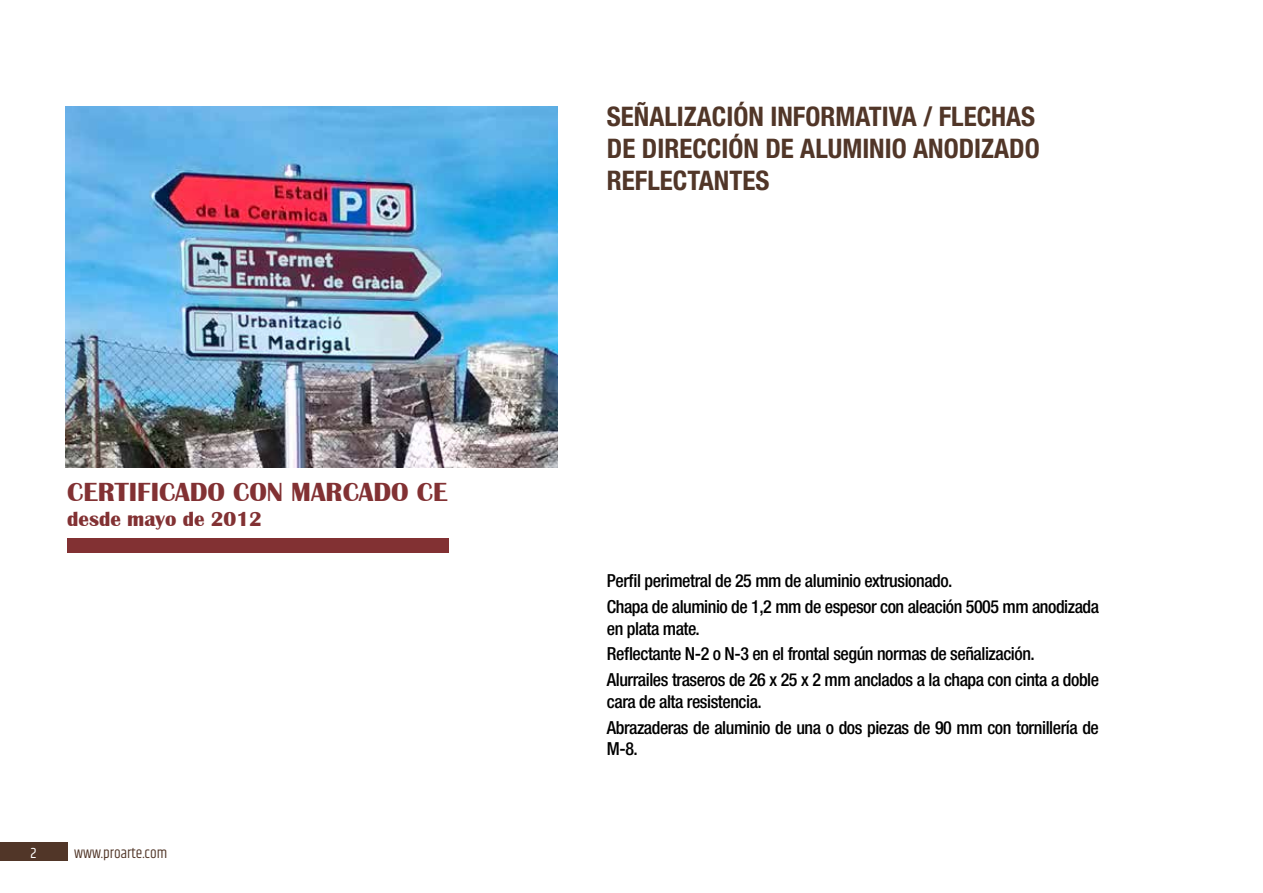
<style>
.page{position:relative;width:1263px;height:893px;background:#fff}
.page>*{position:absolute;margin:0;border:0;box-sizing:border-box;transform-origin:0 0}
.t1{font:700 condensed 27px/32.4px "Helvetica Neue LT Std";color:#513628}
.t2{font:700 27px "Britannic";color:#823133}
.t3{font:700 21px "Britannic";color:#823133}
.t4{font:500 condensed 18px/25.8px "Helvetica Neue LT Std";letter-spacing:-.025em;color:#000}
.t5{font:15px "Khand";color:#513628}
.t6{font:15px "Khand";color:#fff}
</style>
<div class="page">
<div style="left:0;top:842px;width:67px;height:18px;background:#513628"></div>
<img style="left:66px;top:106px;width:492px;height:362px">
<div style="left:67px;top:538px;width:381px;height:15px;background:#823133"></div>
<h1 class="t2" style="left:67px;top:476px;width:382px">CERTIFICADO CON MARCADO CE</h1>
<p class="t3" style="left:67px;top:507px;width:196px">desde mayo de 2012</p>
<p class="t6" style="left:31px;top:844px;width:8px">2</p>
<p class="t5" style="left:74px;top:844px;width:95px">www.proarte.com</p>
<h1 class="t1" style="left:607px;top:99px;width:434px">SEÑALIZACIÓN INFORMATIVA / FLECHAS<br>DE DIRECCIÓN DE ALUMINIO ANODIZADO<br>REFLECTANTES</h1>
<p class="t4" style="left:607px;top:568px;width:494px">Perfil perimetral de 25 mm de aluminio extrusionado.<br>Chapa de aluminio de 1,2 mm de espesor con aleación 5005 mm anodizada</p>
<p class="t4" style="left:607px;top:615px;width:494px">en plata mate.<br>Reflectante N-2 o N-3 en el frontal según normas de señalización.<br>Alurrailes traseros de 26 x 25 x 2 mm anclados a la chapa con cinta a doble</p>
<p class="t4" style="left:607px;top:688px;width:493px">cara de alta resistencia.<br>Abrazaderas de aluminio de una o dos piezas de 90 mm con tornillería de</p>
<p class="t4" style="left:607px;top:736px;width:32px">M-8.</p>
</div>
